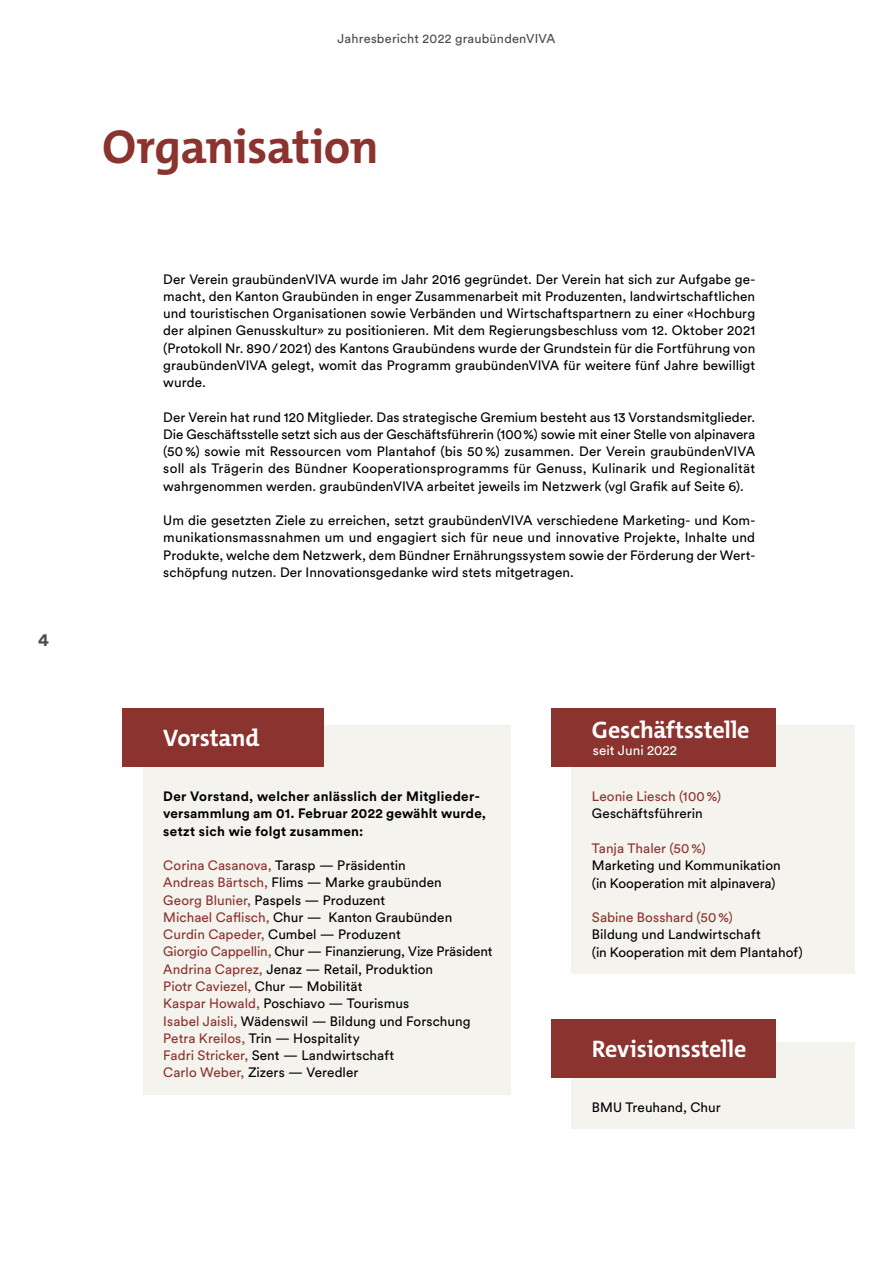
<style>
.page{position:relative;width:893px;height:1263px;background:#fff}
.page>*{position:absolute;margin:0;border:0;box-sizing:border-box;transform-origin:0 0}
.t1{font:700 48px "The Mix";letter-spacing:-.015em;color:#8b332e}
.t2{font:700 24px "The Mix";letter-spacing:-.01em;color:#fff}
.t3{font:700 18px "Circular Std";color:#4a4a49}
.t4{font:13.5px/17.2px "Circular Std";letter-spacing:.005em;color:#000;text-align:justify}
.t5{font:700 13.5px/17.2px "Circular Std";letter-spacing:.02em;color:#000}
.t6{font:13.5px "Circular Std";letter-spacing:.005em;color:#8b332e}
.t7{font:13.5px "Circular Std";color:#fff}
.t8{font:12.75px "Circular Std";letter-spacing:.015em;color:#4a4a49}
.s1{color:#8b332e}
</style>
<div class="page">
<div style="left:143px;top:725px;width:367px;height:369px;background:#f4f3ee"></div>
<div style="left:571px;top:725px;width:284px;height:249px;background:#f4f3ee"></div>
<div style="left:571px;top:1043px;width:284px;height:86px;background:#f4f3ee"></div>
<div style="left:122px;top:708px;width:202px;height:59px;background:#8b332e"></div>
<div style="left:551px;top:708px;width:225px;height:59px;background:#8b332e"></div>
<div style="left:551px;top:1019px;width:225px;height:58px;background:#8b332e"></div>
<h3 class="t3" style="left:38px;top:628px;width:12px">4</h3>
<p class="t8" style="left:338px;top:31px;width:219px">Jahresbericht 2022 graubündenVIVA</p>
<h1 class="t1" style="left:102px;top:116px;width:278px">Organisation</h1>
<p class="t4" style="left:163px;top:270px;width:593px">Der Verein graubündenVIVA wurde im Jahr 2016 gegründet. Der Verein hat sich zur Aufgabe ge&shy;macht, den Kanton Graubünden in enger Zusammenarbeit mit Produzenten, landwirtschaftlichen und touristischen Organisationen sowie Verbänden und Wirtschaftspartnern zu einer «Hochburg der alpinen Genusskultur» zu positionieren. Mit dem Regierungsbeschluss vom 12. Oktober 2021 (Protokoll Nr. 890/2021) des Kantons Graubündens wurde der Grundstein für die Fortführung von graubündenVIVA gelegt, womit das Programm graubündenVIVA für weitere fünf Jahre bewilligt wurde.</p>
<p class="t4" style="left:163px;top:408px;width:593px">Der Verein hat rund 120 Mitglieder. Das strategische Gremium besteht aus 13 Vorstandsmitglieder.<br>Die Geschäftsstelle setzt sich aus der Geschäftsführerin (100%) sowie mit einer Stelle von alpinavera (50%) sowie mit Ressourcen vom Plantahof (bis 50 %) zusammen. Der Verein graubündenVIVA soll als Trägerin des Bündner Kooperationsprogramms für Genuss, Kulinarik und Regionalität wahrgenommen werden. graubündenVIVA arbeitet jeweils im Netzwerk (vgl Grafik auf Seite 6).</p>
<p class="t4" style="left:163px;top:512px;width:593px">Um die gesetzten Ziele zu erreichen, setzt graubündenVIVA verschiedene Marketing- und Kom&shy;munikationsmassnahmen um und engagiert sich für neue und innovative Projekte, Inhalte und Produkte, welche dem Netzwerk, dem Bündner Ernährungssystem sowie der Förderung der Wert&shy;schöpfung nutzen. Der Innovationsgedanke wird stets mitgetragen.</p>
<h2 class="t2" style="left:163px;top:723px;width:98px">Vorstand</h2>
<h2 class="t2" style="left:592px;top:714px;width:159px">Geschäftsstelle</h2>
<p class="t7" style="left:593px;top:742px;width:85px">seit Juni 2022</p>
<p class="t5" style="left:163px;top:787px;width:324px">Der Vorstand, welcher anlässlich der Mitglieder&shy;versammlung am 01. Februar 2022 gewählt wurde, setzt sich wie folgt zusammen:</p>
<p class="t4" style="left:163px;top:857px;width:331px;text-align:left"><span class="s1">Corina Casanova,</span> Tarasp — Präsidentin<br><span class="s1">Andreas Bärtsch,</span> Flims — Marke graubünden<br><span class="s1">Georg Blunier,</span> Paspels — Produzent<br><span class="s1">Michael Caflisch,</span> Chur — Kanton Graubünden <span class="s1">Curdin Capeder,</span> Cumbel — Produzent<br><span class="s1">Giorgio Cappellin,</span> Chur — Finanzierung, Vize Präsident <span class="s1">Andrina Caprez,</span> Jenaz — Retail, Produktion<br><span class="s1">Piotr Caviezel,</span> Chur — Mobilität<br><span class="s1">Kaspar Howald,</span> Poschiavo — Tourismus<br><span class="s1">Isabel Jaisli,</span> Wädenswil — Bildung und Forschung <span class="s1">Petra Kreilos,</span> Trin — Hospitality<br><span class="s1">Fadri Stricker,</span> Sent — Landwirtschaft<br><span class="s1">Carlo Weber,</span> Zizers — Veredler</p>
<p class="t6" style="left:592px;top:788px;width:131px">Leonie Liesch (100%)</p>
<p class="t4" style="left:592px;top:805px;width:112px">Geschäftsführerin</p>
<p class="t6" style="left:592px;top:840px;width:115px">Tanja Thaler (50%)</p>
<p class="t4" style="left:592px;top:857px;width:190px">Marketing und Kommunikation (in Kooperation mit alpinavera)</p>
<p class="t6" style="left:592px;top:909px;width:143px">Sabine Bosshard (50%)</p>
<p class="t4" style="left:592px;top:926px;width:212px">Bildung und Landwirtschaft<br>(in Kooperation mit dem Plantahof)</p>
<h2 class="t2" style="left:592px;top:1033px;width:156px">Revisionsstelle</h2>
<p class="t4" style="left:592px;top:1098px;width:130px">BMU Treuhand, Chur</p>
</div>
